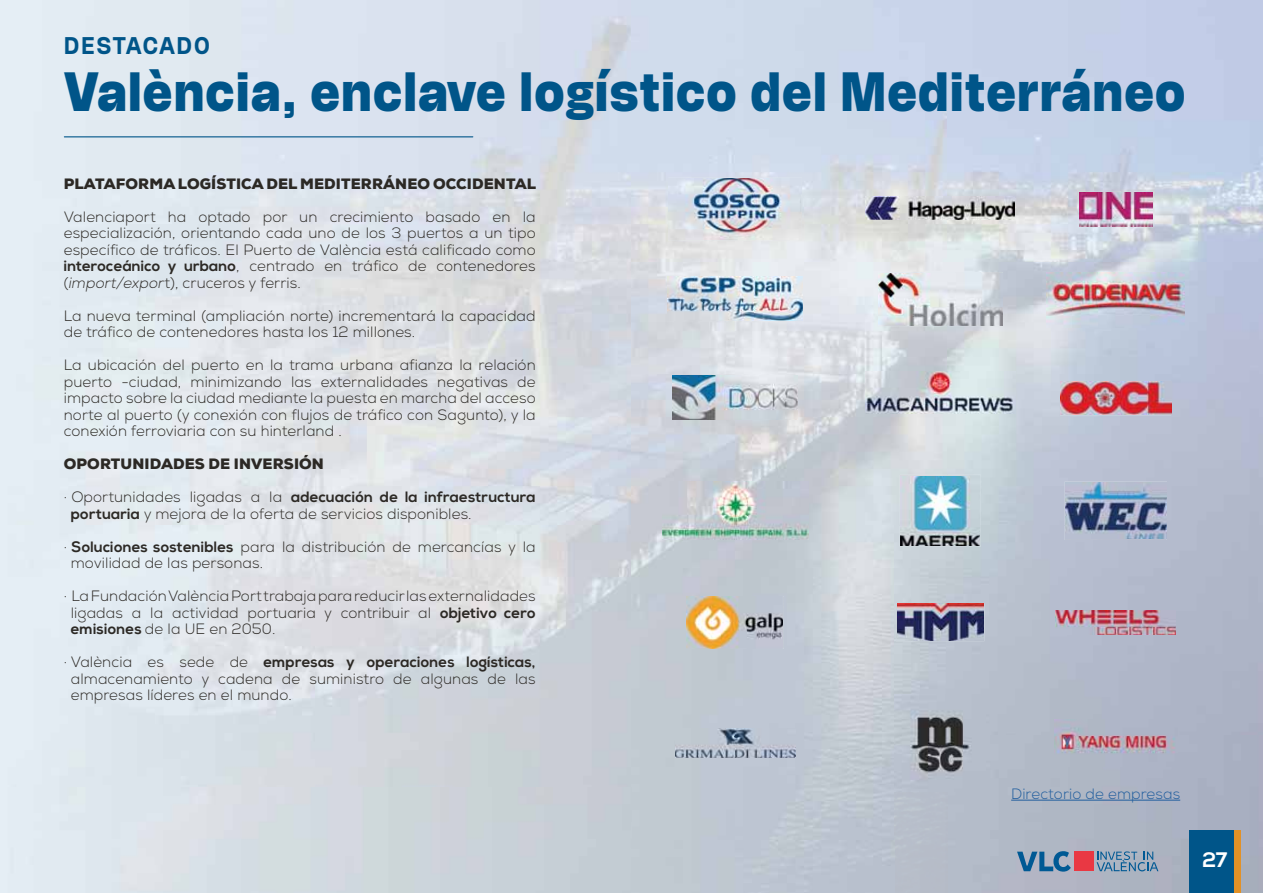
<style>
.page{position:relative;width:1263px;height:893px;background:#fff}
.page>*{position:absolute;margin:0;border:0;box-sizing:border-box;transform-origin:0 0}
.t1{font:700 48px "Herokid";letter-spacing:.01em;color:#005589}
.t2{font:600 21px "Herokid";letter-spacing:.055em;color:#005589}
.t3{font:700 21px "Nexa";color:#fff}
.t4{font:300 15px/16.5px "Nexa";letter-spacing:.005em;color:#2c2925;text-align:justify}
.t5{font:900 15px "Nexa";letter-spacing:.005em;color:#2c2925}
.t6{font:300 15px "Nexa";letter-spacing:.005em;color:#215e9e}
.s1{font-weight:700}
.s2{font-style:italic}
</style>
<div class="page">
<img style="left:0;top:0;width:1263px;height:525px">
<img style="left:0;top:525px;width:894px;height:368px">
<img style="left:894px;top:525px;width:369px;height:210px">
<div style="left:948px;top:735px;width:315px;height:158px;background:#afb5c4"></div>
<hr style="left:1011px;top:800px;width:169px;height:1px;background:#215e9e">
<img style="left:668px;top:178px;width:134px;height:63px">
<img style="left:669px;top:178px;width:132px;height:61px">
<img style="left:866px;top:196px;width:148px;height:24px">
<img style="left:1078px;top:191px;width:75px;height:36px">
<img style="left:1079px;top:192px;width:74px;height:35px">
<img style="left:668px;top:277px;width:135px;height:44px">
<img style="left:878px;top:272px;width:124px;height:54px">
<img style="left:879px;top:273px;width:123px;height:53px">
<img style="left:1047px;top:273px;width:138px;height:55px">
<img style="left:673px;top:376px;width:124px;height:44px">
<img style="left:865px;top:371px;width:150px;height:43px">
<img style="left:1060px;top:381px;width:111px;height:34px">
<img style="left:1061px;top:382px;width:110px;height:32px">
<img style="left:662px;top:481px;width:146px;height:59px">
<img style="left:900px;top:475px;width:81px;height:72px">
<img style="left:900px;top:476px;width:79px;height:70px">
<img style="left:1065px;top:481px;width:102px;height:59px">
<img style="left:1066px;top:482px;width:100px;height:57px">
<img style="left:686px;top:596px;width:98px;height:53px">
<img style="left:687px;top:597px;width:96px;height:51px">
<img style="left:897px;top:604px;width:87px;height:37px">
<img style="left:1056px;top:610px;width:120px;height:24px">
<img style="left:675px;top:728px;width:120px;height:29px">
<img style="left:894px;top:694px;width:92px;height:98px">
<img style="left:1054px;top:719px;width:123px;height:47px">
<hr style="left:64px;top:136px;width:409px;height:1px;background:#005589">
<div style="left:1074px;top:852px;width:20px;height:19px;background:#e93843"></div>
<svg style="left:1017px;top:851px;width:54px;height:21px"></svg>
<svg style="left:1096px;top:851px;width:62px;height:20px"></svg>
<div style="left:1196px;top:830px;width:45px;height:63px;background:#e29126"></div>
<div style="left:1189px;top:830px;width:45px;height:63px;background:#005589"></div>
<h2 class="t2" style="left:64px;top:37px;width:148px">DESTACADO</h2>
<h1 class="t1" style="left:64px;top:71px;width:1123px">València, enclave logístico del Mediterráneo</h1>
<p class="t5" style="left:64px;top:178px;width:474px">PLATAFORMA LOGÍSTICA DEL MEDITERRÁNEO OCCIDENTAL</p>
<p class="t4" style="left:64px;top:211px;width:473px">Valenciaport ha optado por un crecimiento basado en la especialización, orientando cada uno de los 3 puertos a un tipo específico de tráficos. El Puerto de València está calificado como <span class="s1">interoceánico y urbano</span>, centrado en tráfico de contenedores (<span class="s2">import/expor</span>t), cruceros y ferris.</p>
<p class="t4" style="left:64px;top:310px;width:473px">La nueva terminal (ampliación norte) incrementará la capacidad de tráfico de contenedores hasta los 12 millones.</p>
<p class="t4" style="left:64px;top:359px;width:473px">La ubicación del puerto en la trama urbana afianza la relación puerto -ciudad, minimizando las externalidades negativas de impacto sobre la ciudad mediante la puesta en marcha del acceso norte al puerto (y conexión con flujos de tráfico con Sagunto), y la conexión ferroviaria con su hinterland .</p>
<p class="t5" style="left:64px;top:459px;width:262px">OPORTUNIDADES DE INVERSIÓN</p>
<p class="t4" style="left:71px;top:491px;width:466px;text-indent:-7px">· Oportunidades ligadas a la <span class="s1">adecuación de la infraestructura portuaria</span> y mejora de la oferta de servicios disponibles.</p>
<p class="t4" style="left:71px;top:541px;width:466px;text-indent:-7px">· <span class="s1">Soluciones sostenibles</span> para la distribución de mercancías y la movilidad de las personas.</p>
<p class="t4" style="left:71px;top:590px;width:466px;text-indent:-7px">· La Fundación València Port trabaja para reducir las externalidades ligadas a la actividad portuaria y contribuir al <span class="s1">objetivo cero emisiones</span> de la UE en 2050.</p>
<p class="t4" style="left:71px;top:656px;width:466px;text-indent:-7px">· València es sede de <span class="s1">empresas y operaciones logísticas, </span>almacenamiento y cadena de suministro de algunas de las empresas líderes en el mundo.</p>
<p class="t6" style="left:1011px;top:788px;width:171px">Directorio de empresas</p>
<h2 class="t3" style="left:1202px;top:852px;width:27px">27</h2>
</div>
